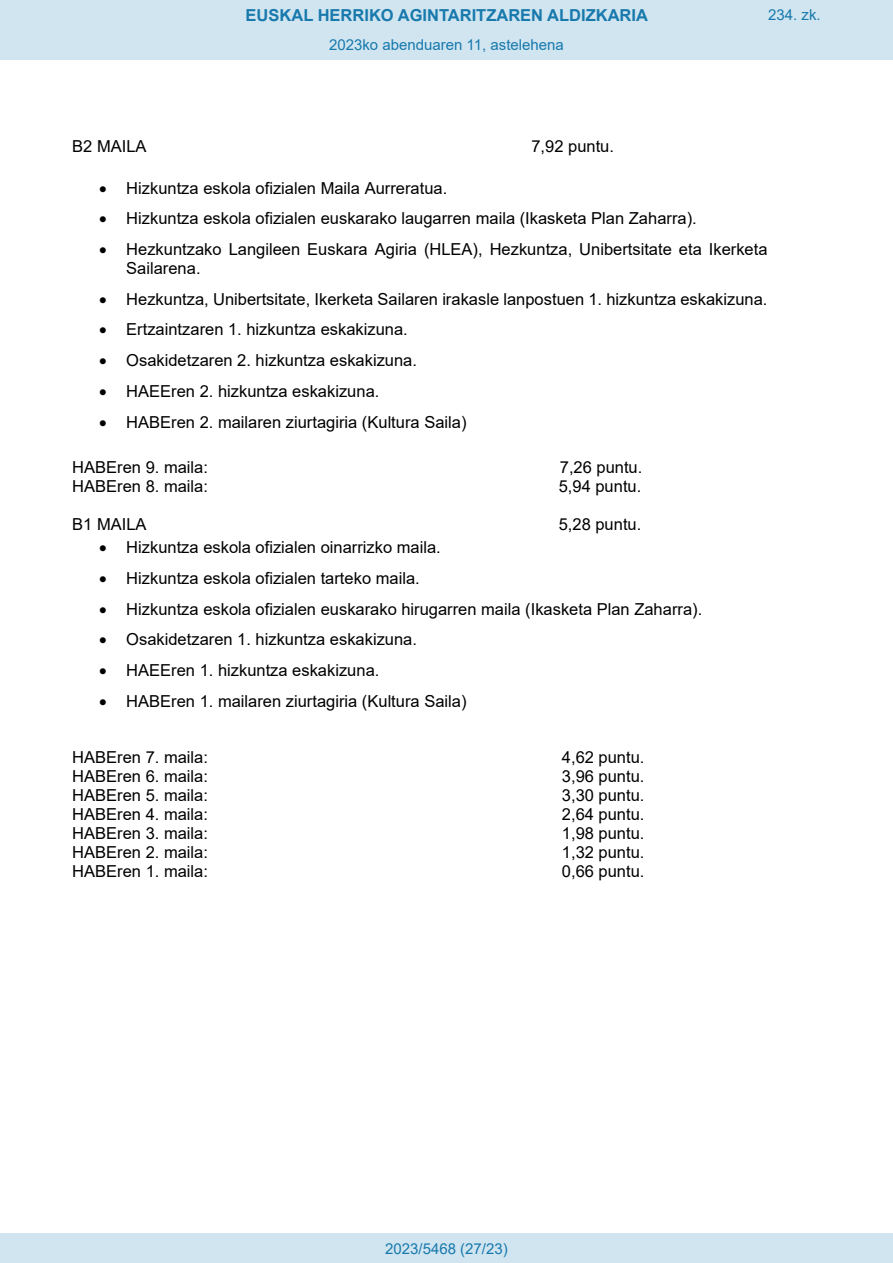
<style>
.page{position:relative;width:893px;height:1263px;background:#fff}
.page>*{position:absolute;margin:0;border:0;box-sizing:border-box;transform-origin:0 0}
.t1{font:16.5px/19px "Arial";color:#000}
.t2{font:700 16.5px "Arial";color:#1879ad}
.Paginacion_Centro{font:15px "Arial";color:#1879ad}
</style>
<div class="page">
<div style="left:0;top:0;width:893px;height:60px;background:#d0e5f0"></div>
<div style="left:0;top:1233px;width:893px;height:30px;background:#d0e5f0"></div>
<p class="t2" style="left:246px;top:3px;width:404px">EUSKAL HERRIKO AGINTARITZAREN ALDIZKARIA</p>
<p class="Paginacion_Centro" style="left:768px;top:5px;width:54px">234. zk.</p>
<p class="Paginacion_Centro" style="left:329px;top:35px;width:236px">2023ko abenduaren 11, astelehena</p>
<p class="t1" style="left:72px;top:136px;width:76px">B2 MAILA</p>
<p class="t1" style="left:531px;top:136px;width:84px">7,92 puntu.</p>
<p class="t1" style="left:99px;top:178px;width:349px">• Hizkuntza eskola ofizialen Maila Aurreratua.</p>
<p class="t1" style="left:99px;top:209px;width:599px">• Hizkuntza eskola ofizialen euskarako laugarren maila (Ikasketa Plan Zaharra).</p>
<p class="t1" style="left:126px;top:240px;width:643px;text-indent:-27px">• Hezkuntzako Langileen Euskara Agiria (HLEA), Hezkuntza, Unibertsitate eta Ikerketa<br>Sailarena.</p>
<p class="t1" style="left:99px;top:289px;width:670px">• Hezkuntza, Unibertsitate, Ikerketa Sailaren irakasle lanpostuen 1. hizkuntza eskakizuna.</p>
<p class="t1" style="left:99px;top:320px;width:310px">• Ertzaintzaren 1. hizkuntza eskakizuna.</p>
<p class="t1" style="left:99px;top:351px;width:319px">• Osakidetzaren 2. hizkuntza eskakizuna.</p>
<p class="t1" style="left:99px;top:381px;width:282px">• HAEEren 2. hizkuntza eskakizuna.</p>
<p class="t1" style="left:99px;top:412px;width:369px">• HABEren 2. mailaren ziurtagiria (Kultura Saila)</p>
<p class="t1" style="left:72px;top:458px;width:137px">HABEren 9. maila:</p>
<p class="t1" style="left:560px;top:458px;width:84px">7,26 puntu.</p>
<p class="t1" style="left:72px;top:477px;width:137px">HABEren 8. maila:</p>
<p class="t1" style="left:559px;top:477px;width:84px">5,94 puntu.</p>
<p class="t1" style="left:72px;top:515px;width:76px">B1 MAILA</p>
<p class="t1" style="left:559px;top:515px;width:84px">5,28 puntu.</p>
<p class="t1" style="left:99px;top:538px;width:343px">• Hizkuntza eskola ofizialen oinarrizko maila.</p>
<p class="t1" style="left:99px;top:568px;width:322px">• Hizkuntza eskola ofizialen tarteko maila.</p>
<p class="t1" style="left:99px;top:599px;width:604px">• Hizkuntza eskola ofizialen euskarako hirugarren maila (Ikasketa Plan Zaharra).</p>
<p class="t1" style="left:99px;top:630px;width:319px">• Osakidetzaren 1. hizkuntza eskakizuna.</p>
<p class="t1" style="left:99px;top:660px;width:282px">• HAEEren 1. hizkuntza eskakizuna.</p>
<p class="t1" style="left:99px;top:691px;width:369px">• HABEren 1. mailaren ziurtagiria (Kultura Saila)</p>
<p class="t1" style="left:72px;top:747px;width:137px">HABEren 7. maila:</p>
<p class="t1" style="left:562px;top:747px;width:84px">4,62 puntu.</p>
<p class="t1" style="left:72px;top:766px;width:137px">HABEren 6. maila:</p>
<p class="t1" style="left:562px;top:766px;width:84px">3,96 puntu.</p>
<p class="t1" style="left:72px;top:785px;width:137px">HABEren 5. maila:</p>
<p class="t1" style="left:562px;top:785px;width:84px">3,30 puntu.</p>
<p class="t1" style="left:72px;top:804px;width:137px">HABEren 4. maila:</p>
<p class="t1" style="left:562px;top:804px;width:84px">2,64 puntu.</p>
<p class="t1" style="left:72px;top:823px;width:137px">HABEren 3. maila:</p>
<p class="t1" style="left:562px;top:823px;width:84px">1,98 puntu.</p>
<p class="t1" style="left:72px;top:842px;width:137px">HABEren 2. maila:</p>
<p class="t1" style="left:562px;top:842px;width:84px">1,32 puntu.</p>
<p class="t1" style="left:72px;top:861px;width:137px">HABEren 1. maila:</p>
<p class="t1" style="left:562px;top:861px;width:84px">0,66 puntu.</p>
<p class="Paginacion_Centro" style="left:385px;top:1238px;width:124px">2023/5468 (27/23)</p>
</div>
